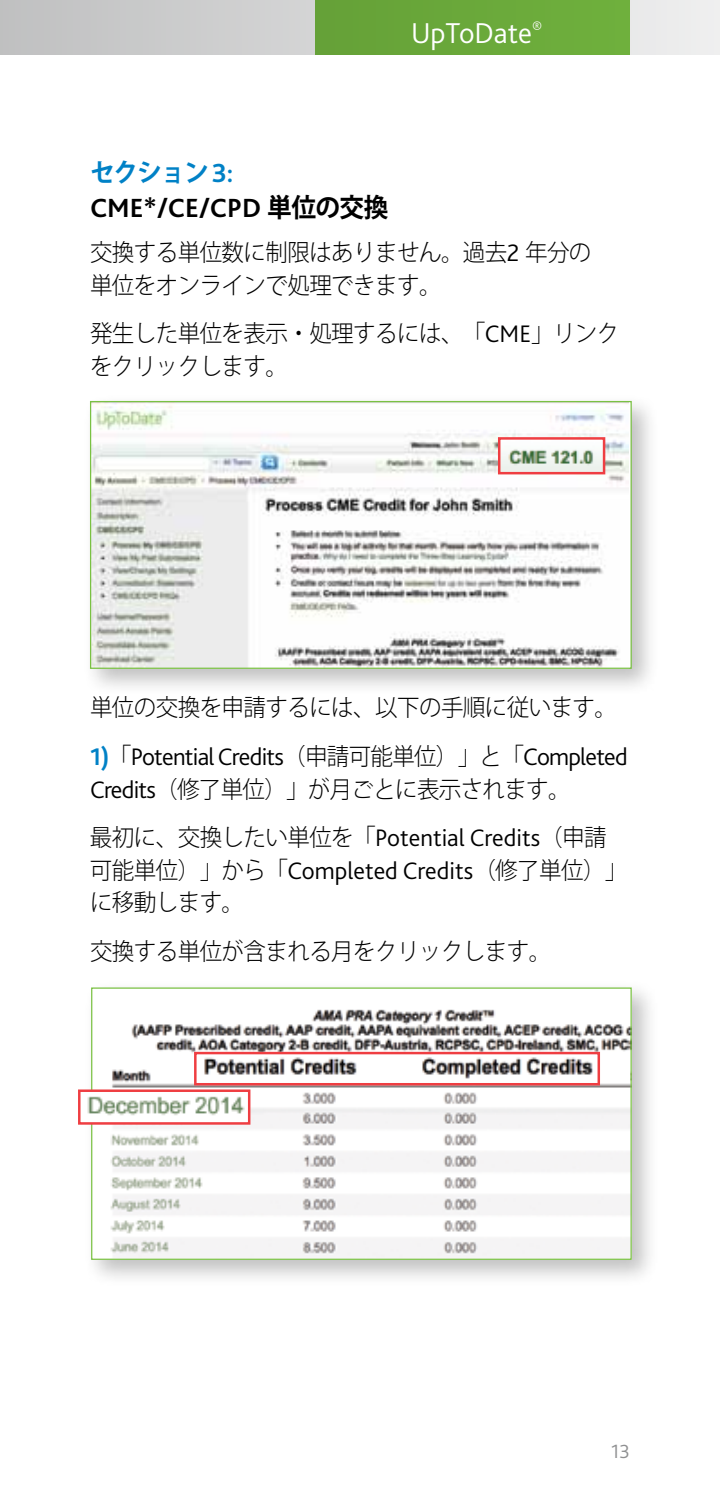
<style>
.page{position:relative;width:720px;height:1508px;background:#fff}
.page>*{position:absolute;margin:0;border:0;box-sizing:border-box;transform-origin:0 0}
.t1{font:300 30px "Bliss 2";color:#fff}
.t2{font:700 27.5px "Bliss 2";color:#000}
.t3{font:700 26px "Koz Go Pro";letter-spacing:-.05em;color:#0081c6;scale:.95 1}
.t4{font:300 25px "Bliss 2";letter-spacing:-.03em;color:#000}
.t5{font:300 23.75px/32.5px "Koz Go Pro";letter-spacing:-.025em;color:#000;scale:.95 1}
.t6{font:300 20px "Bliss 2";color:#8f9091}
.s1{font-family:"Bliss 2";font-size:27.5px}
.s2{font-family:"Koz Go Pro";font-size:26px}
.s3{font-family:"Bliss 2";font-size:25px}
.s4{font-weight:700;color:#0081c6}
.s5{font-family:"Koz Go Pro";font-size:23.75px}
</style>
<div class="page">
<svg style="left:0;top:0;width:720px;height:55px;background:#d1d1d2"></svg>
<div style="left:315px;top:0;width:315px;height:55px;background:#6aa83a"></div>
<div style="left:82px;top:393px;width:578px;height:303px;background:#000;opacity:.25"></div>
<img style="left:92px;top:403px;width:537px;height:264px">
<div style="left:90px;top:401px;width:542px;height:268px;border:1px solid #7ac143"></div>
<img style="left:501px;top:440px;width:101px;height:31px">
<div style="left:498px;top:437px;width:107px;height:37px;border:2px solid #ef3e42"></div>
<div style="left:83px;top:979px;width:576px;height:308px;background:#000;opacity:.25"></div>
<img style="left:93px;top:989px;width:537px;height:268px">
<div style="left:91px;top:987px;width:541px;height:272px;border:1px solid #7ac143"></div>
<div style="left:195px;top:1053px;width:404px;height:31px;background:#fff"></div>
<img style="left:197px;top:1054px;width:400px;height:25px">
<div style="left:194px;top:1051px;width:406px;height:34px;border:2px solid #ef3e42"></div>
<img style="left:84px;top:1092px;width:163px;height:29px">
<div style="left:78px;top:1089px;width:172px;height:35px;border:2px solid #ef3e42"></div>
<p class="t1" style="left:411px;top:14px;width:133px">UpToDate<sup>®</sup></p>
<p class="t3" style="left:90px;top:156px;width:153px">セクション <span class="s1">3:</span></p>
<p class="t2" style="left:90px;top:191px;width:300px">CME*/CE/CPD <span class="s2">単位の交換</span></p>
<p class="t5" style="left:90px;top:236px;width:529px">交換する単位数に制限はありません。過去<span class="s3">2</span> 年分の単位をオンラインで処理できます。</p>
<p class="t5" style="left:90px;top:317px;width:559px">発生した単位を表示・処理するには、「<span class="s3">CME</span>」リンクをクリックします。</p>
<p class="t5" style="left:90px;top:691px;width:556px">単位の交換を申請するには、以下の手順に従います。</p>
<p class="t4" style="left:90px;top:741px;width:539px"><span class="s4">1)</span><span class="s5">「</span>Potential Credits<span class="s5">（申請可能単位）」と「</span>Completed</p>
<p class="t5" style="left:90px;top:764px;width:545px;line-height:48.8px"><span class="s3">Credits</span>（修了単位）」が月ごとに表示されます。<br>最初に、交換したい単位を「<span class="s3">Potential Credits</span>（申請</p>
<p class="t5" style="left:90px;top:854px;width:567px">可能単位）」から「<span class="s3">Completed Credits</span>（修了単位）」に移動します。</p>
<p class="t5" style="left:90px;top:935px;width:487px">交換する単位が含まれる月をクリックします。</p>
<p class="t6" style="left:611px;top:1439px;width:20px">13</p>
</div>
